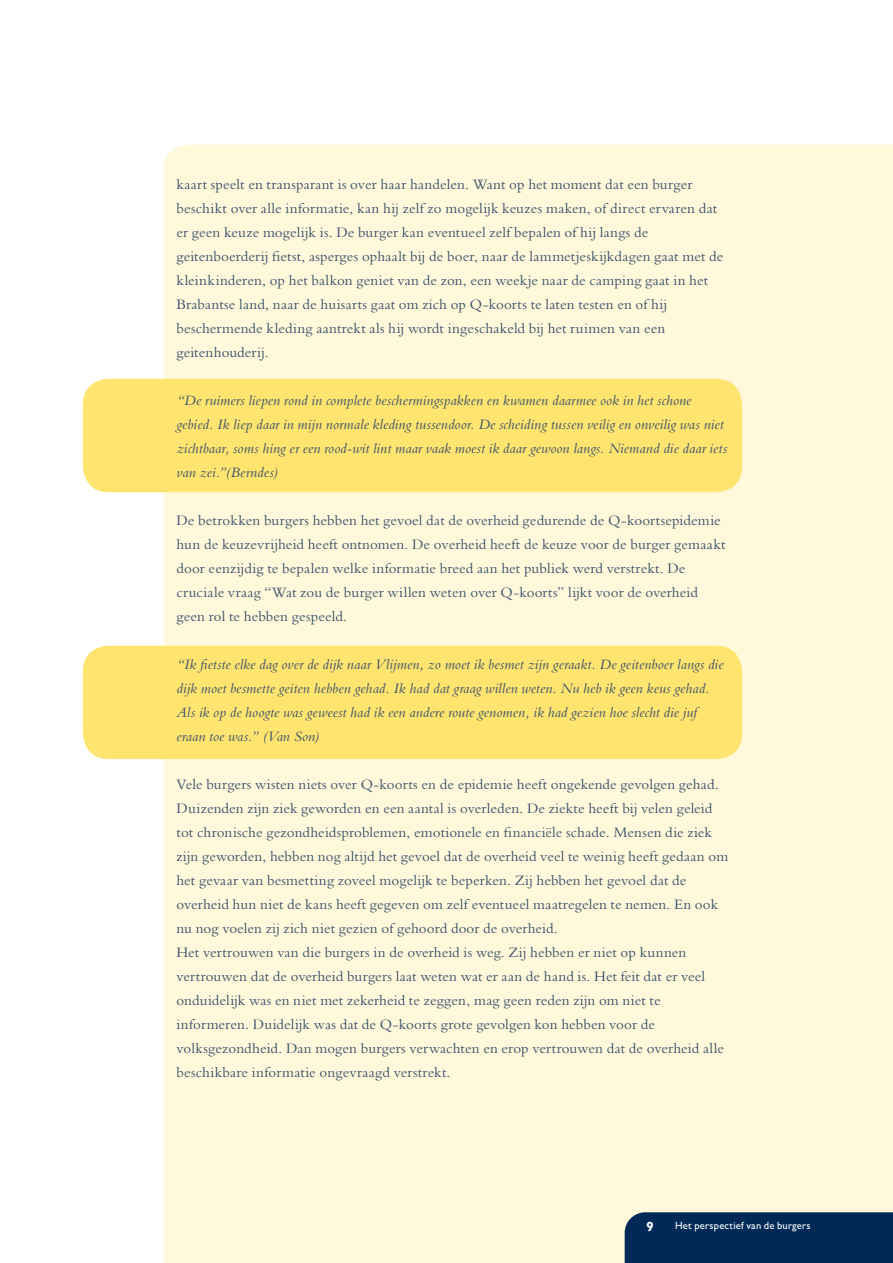
<style>
.page{position:relative;width:893px;height:1263px;background:#fff}
.page>*{position:absolute;margin:0;border:0;box-sizing:border-box;transform-origin:0 0}
.t1{font:15px/24px "Bembo Std";letter-spacing:.01em;color:#394f6b}
.t2{font:italic 15px/24px "Bembo Std";letter-spacing:.01em;color:#394f6b}
.t3{font:700 13.5px "Gill Sans MT Pro";color:#fff}
.t4{font:500 10.5px "Gill Sans MT Pro";letter-spacing:.02em;color:#fff}
</style>
<div class="page">
<div style="left:164px;top:145px;width:729px;height:1118px;background:#fff8db"></div>
<div style="left:625px;top:1212px;width:268px;height:51px;background:#002958"></div>
<div style="left:83px;top:379px;width:659px;height:113px;background:#ffe470;border-radius:26px"></div>
<div style="left:83px;top:646px;width:659px;height:113px;background:#ffe470;border-radius:26px"></div>
<p class="t1" style="left:176px;top:172px;width:548px">kaart speelt en transparant is over haar handelen. Want op het moment dat een burger beschikt over alle informatie, kan hij zelf zo mogelijk keuzes maken, of direct ervaren dat er geen keuze mogelijk is. De burger kan eventueel zelf bepalen of hij langs de geitenboerderij fietst, asperges ophaalt bij de boer, naar de lammetjeskijkdagen gaat met de kleinkinderen, op het balkon geniet van de zon, een weekje naar de camping gaat in het Brabantse land, naar de huisarts gaat om zich op Q-koorts te laten testen en of hij beschermende kleding aantrekt als hij wordt ingeschakeld bij het ruimen van een geitenhouderij.</p>
<p class="t2" style="left:176px;top:388px;width:552px">“De ruimers liepen rond in complete beschermingspakken en kwamen daarmee ook in het schone gebied. Ik liep daar in mijn normale kleding tussendoor. De scheiding tussen veilig en onveilig was niet zichtbaar, soms hing er een rood-wit lint maar vaak moest ik daar gewoon langs. Niemand die daar iets van zei.”(Berndes)</p>
<p class="t1" style="left:176px;top:508px;width:551px">De betrokken burgers hebben het gevoel dat de overheid gedurende de Q-koortsepidemie hun de keuzevrijheid heeft ontnomen. De overheid heeft de keuze voor de burger gemaakt door eenzijdig te bepalen welke informatie breed aan het publiek werd verstrekt. De cruciale vraag “Wat zou de burger willen weten over Q-koorts” lijkt voor de overheid geen rol te hebben gespeeld.</p>
<p class="t2" style="left:176px;top:652px;width:548px">“Ik fietste elke dag over de dijk naar Vlijmen, zo moet ik besmet zijn geraakt. De geitenboer langs die dijk moet besmette geiten hebben gehad. Ik had dat graag willen weten. Nu heb ik geen keus gehad.<br>Als ik op de hoogte was geweest had ik een andere route genomen, ik had gezien hoe slecht die juf eraan toe was.” (Van Son)</p>
<p class="t1" style="left:176px;top:772px;width:553px">Vele burgers wisten niets over Q-koorts en de epidemie heeft ongekende gevolgen gehad.<br>Duizenden zijn ziek geworden en een aantal is overleden. De ziekte heeft bij velen geleid tot chronische gezondheidsproblemen, emotionele en financiële schade. Mensen die ziek zijn geworden, hebben nog altijd het gevoel dat de overheid veel te weinig heeft gedaan om het gevaar van besmetting zoveel mogelijk te beperken. Zij hebben het gevoel dat de overheid hun niet de kans heeft gegeven om zelf eventueel maatregelen te nemen. En ook nu nog voelen zij zich niet gezien of gehoord door de overheid.<br>Het vertrouwen van die burgers in de overheid is weg. Zij hebben er niet op kunnen vertrouwen dat de overheid burgers laat weten wat er aan de hand is. Het feit dat er veel onduidelijk was en niet met zekerheid te zeggen, mag geen reden zijn om niet te informeren. Duidelijk was dat de Q-koorts grote gevolgen kon hebben voor de volksgezondheid. Dan mogen burgers verwachten en erop vertrouwen dat de overheid alle beschikbare informatie ongevraagd verstrekt.</p>
<p class="t3" style="left:646px;top:1218px;width:9px">9</p>
<p class="t4" style="left:675px;top:1219px;width:137px">Het perspectief van de burgers</p>
</div>
